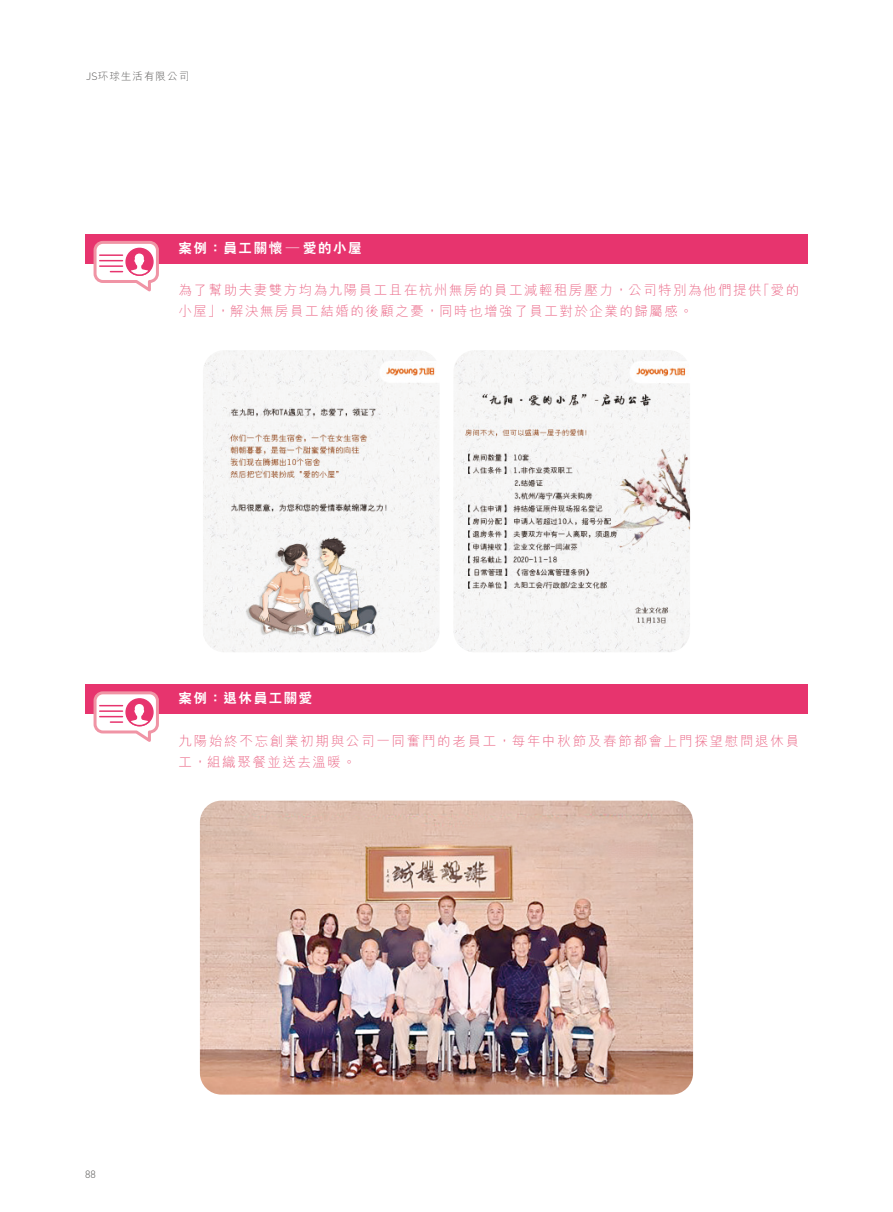
<style>
.page{position:relative;width:893px;height:1212px;background:#fff}
.page>*{position:absolute;margin:0;border:0;box-sizing:border-box;transform-origin:0 0}
.t1{font:300 13.5px/21px "M Hei HK";letter-spacing:.115em;color:#eb6988}
.t2{font:800 13.5px "C Hei 2 HK";letter-spacing:.11em;color:#fff}
.t3{font:300 10.5px "M Hei HK";letter-spacing:.1em;color:#595857}
.t4{font:300 10.5px "DIN";color:#595857}
.s1{font-family:"DIN"}
.s2{font-family:"M Hei HKS"}
</style>
<div class="page">
<div style="left:85px;top:234px;width:723px;height:29px;background:#e7346e"></div>
<img style="left:203px;top:350px;width:237px;height:302px">
<img style="left:453px;top:350px;width:237px;height:302px">
<div style="left:85px;top:684px;width:723px;height:30px;background:#e7346e"></div>
<img style="left:200px;top:801px;width:493px;height:293px">
<svg style="left:92px;top:240px;width:68px;height:52px"></svg>
<svg style="left:93px;top:691px;width:66px;height:51px"></svg>
<p class="t3" style="left:86px;top:69px;width:104px"><span class="s1">JS</span><span class="s2">環</span>球生活有限公司</p>
<p class="t2" style="left:179px;top:239px;width:185px">案例：員工關懷 — 愛的小屋</p>
<p class="t1" style="left:179px;top:279px;width:622px">為了幫助夫妻雙方均為九陽員工且在杭州無房的員工減輕租房壓力，公司特別為他們提供「愛的小屋」，解決無房員工結婚的後顧之憂，同時也增強了員工對於企業的歸屬感。</p>
<p class="t2" style="left:179px;top:689px;width:135px">案例：退休員工關愛</p>
<p class="t1" style="left:179px;top:730px;width:622px">九陽始終不忘創業初期與公司一同奮鬥的老員工，每年中秋節及春節都會上門探望慰問退休員工，組織聚餐並送去溫暖。</p>
<p class="t4" style="left:85px;top:1168px;width:12px">88</p>
</div>
